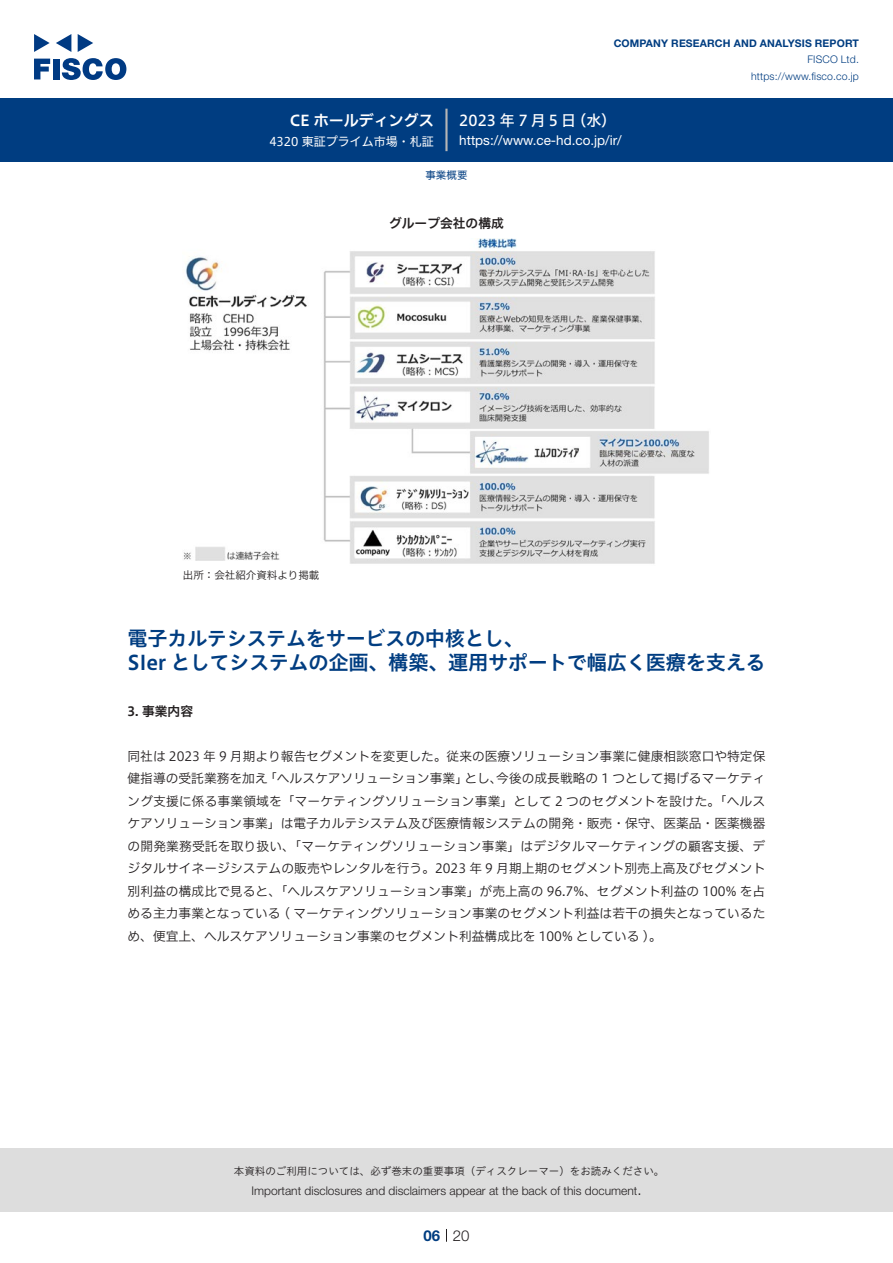
<style>
.page{position:relative;width:893px;height:1263px;background:#fff}
.page>*{position:absolute;margin:0;border:0;box-sizing:border-box;transform-origin:0 0}
.t1{font:20.25px/24px "Hiragino UD Sans Std W6";letter-spacing:-.02em;color:#003d81}
.t2{font:15px "Hiragino UD Sans F Std N W5";letter-spacing:.205em;color:#fff}
.t3{font:15px "Hiragino UD Sans F Std N W6";color:#fff}
.t4{font:300 15px "Helvetica Neue LT Std";color:#231f20}
.t5{font:700 15px "Helvetica Neue LT Std";color:#003d81}
.t6{font:13.5px "Helvetica Neue LT Std";color:#fff}
.t7{font:12.75px/22.5px "Hiragino UD Sans F Std N W3";color:#231f20;text-align:right}
.t8{font:12.75px "Hiragino UD Sans F Std N W6";color:#231f20}
.t9{font:300 12px "Helvetica Neue LT Std";color:#231f20}
.t10{font:12px "Hiragino UD Sans F Std N W4";color:#fff}
.t11{font:10.5px "Hiragino UD Sans Std W3";color:#231f20}
.t12{font:700 10.5px "Helvetica Neue LT Std";letter-spacing:.015em;color:#003d81}
.t13{font:300 10.5px/16.5px "Helvetica Neue LT Std";letter-spacing:.015em;color:#003d81;text-align:right}
.t14{font:10.5px "Hiragino UD Sans F Std N W3";color:#231f20}
.t15{font:10.5px "Hiragino UD Sans F Std N W4";color:#003d81}
</style>
<div class="page">
<div style="left:0;top:1148px;width:893px;height:64px;background:#ddd"></div>
<svg style="left:34px;top:59px;width:16px;height:20px"></svg>
<div style="left:53px;top:59px;width:6px;height:20px;background:#003a83"></div>
<svg style="left:62px;top:58px;width:64px;height:22px"></svg>
<svg style="left:34px;top:34px;width:16px;height:18px"></svg>
<svg style="left:78px;top:34px;width:15px;height:18px"></svg>
<svg style="left:56px;top:34px;width:15px;height:18px"></svg>
<div style="left:0;top:98px;width:893px;height:64px;background:#003d81"></div>
<hr style="left:445px;top:109px;width:3px;height:42px;background:#b5b5b6">
<svg style="left:446px;top:1229px;width:1px;height:13px"></svg>
<img style="left:183px;top:238px;width:526px;height:326px">
<p class="t3" style="left:290px;top:109px;width:146px">CE ホールディングス</p>
<p class="t10" style="left:269px;top:132px;width:166px">4320 東証プライム市場・札証</p>
<p class="t12" style="left:614px;top:37px;width:247px">COMPANY RESEARCH AND ANALYSIS REPORT</p>
<p class="t13" style="left:751px;top:51px;width:109px">FISCO Ltd. https://www.fisco.co j p.</p>
<p class="t2" style="left:459px;top:109px;width:119px">2023年7月5日</p>
<p class="t2" style="left:571px;top:109px;width:46px">（水(</p>
<p class="t6" style="left:459px;top:132px;width:164px">https: / / w w w . c e - h d . c o j p. /i r/</p>
<p class="t15" style="left:425px;top:167px;width:43px">事業概要</p>
<p class="t8" style="left:389px;top:214px;width:116px">グループ会社の構成</p>
<p class="t14" style="left:183px;top:567px;width:138px">出所：会社紹介資料より掲載</p>
<h1 class="t1" style="left:127px;top:625px;width:640px">電子カルテシステムをサービスの中核とし、<br>SIer としてシステムの企画、構築、運用サポートで幅広く医療を支える</h1>
<p class="t8" style="left:128px;top:701px;width:67px">3. 事業内容</p>
<p class="t7" style="left:128px;top:744px;width:639px">同社は 2023 年 9 月期より報告セグメントを変更した。従来の医療ソリューション事業に健康相談窓口や特定保今後の成長戦略の 1 つとして掲げるマーケティ</p>
<p class="t7" style="left:128px;top:766px;width:639px;text-align:left">健指導の受託業務を加え<br>ング支援に係る事業領域を「マーケティングソリューション事業」として 2 つのセグメントを設けた。「ヘルスケアソリューション事業」は電子カルテシステム及び医療情報システムの開発・販売・保守、医薬品・医薬機器の開発業務受託を取り扱い、「マーケティングソリューション事業」はデジタルマーケティングの顧客支援、デジタルサイネージシステムの販売やレンタルを行う。2023 年 9 月期上期のセグメント別売上高及びセグメント別利益の構成比で見ると、「ヘルスケアソリューション事業」が売上高の 96.7%、セグメント利益の 100% を占める主力事業となっている ( マーケティングソリューション事業のセグメント利益は若干の損失となっているため、便宜上、ヘルスケアソリューション事業のセグメント利益構成比を 100% としている 。(</p>
<p class="t7" style="left:264px;top:766px;width:206px">「ヘルスケアソリューション事業」</p>
<p class="t7" style="left:464px;top:766px;width:40px">とし、</p>
<p class="t11" style="left:234px;top:1163px;width:432px">本資料のご利用については、必ず巻末の重要事項（ディスクレーマー）をお読みください。</p>
<p class="t4" style="left:637px;top:1180px;width:6px">.</p>
<p class="t9" style="left:251px;top:1183px;width:387px">Important disclosures and disclaimers appear at the back of this document</p>
<p class="t5" style="left:423px;top:1226px;width:18px">06</p>
<p class="t4" style="left:453px;top:1226px;width:18px">20</p>
</div>
